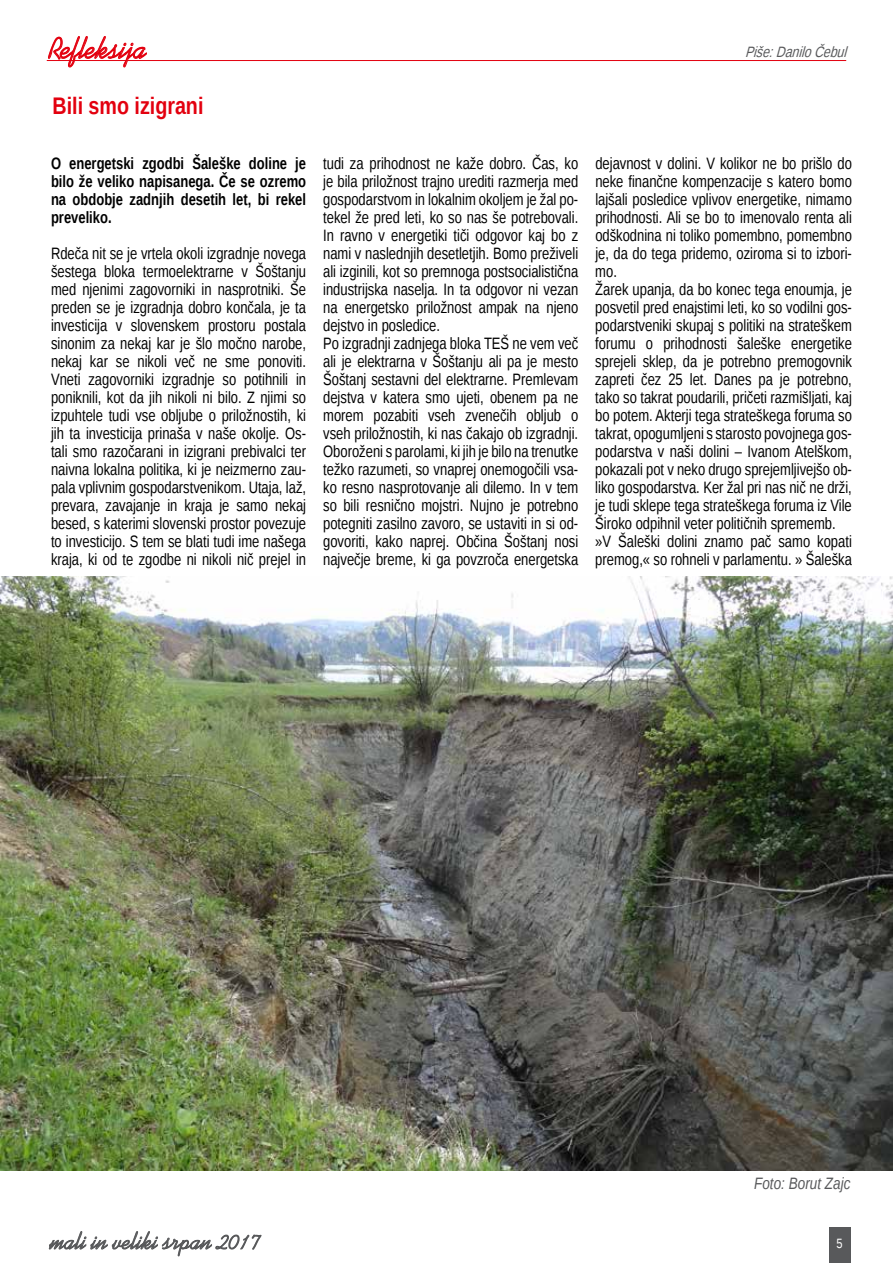
<style>
.page{position:relative;width:893px;height:1263px;background:#fff}
.page>*{position:absolute;margin:0;border:0;box-sizing:border-box;transform-origin:0 0}
.t1{font:30px "Kaufmann BT";color:#e3000f}
.t2{font:24px "Kaufmann BT";color:#58595b}
.t3{font:700 24px "Liberation Sans Narrow";color:#e3000f}
.t4{font:16.5px/18px "Liberation Sans Narrow";color:#000;scale:.96 1}
.t5{font:700 16.5px/18px "Liberation Sans Narrow";color:#000;text-align:justify;scale:.96 1}
.t6{font:italic 16.5px "Liberation Sans Narrow";color:#58595b}
.t7{font:italic 15px "Liberation Sans Narrow";color:#58595b}
.t8{font:13.5px "Liberation Sans Narrow";color:#fff}
</style>
<div class="page">
<div style="left:829px;top:1227px;width:22px;height:36px;background:#58595b"></div>
<svg style="left:48px;top:1231px;width:214px;height:26px"></svg>
<svg style="left:48px;top:36px;width:99px;height:32px"></svg>
<hr style="left:47px;top:60px;width:799px;height:1px;background:#e3000f">
<img style="left:0;top:576px;width:893px;height:594px">
<h1 class="t1" style="left:50px;top:31px;width:99px">Refleksija</h1>
<p class="t7" style="left:745px;top:43px;width:108px">Piše:DaniloČebul</p>
<h2 class="t3" style="left:53px;top:89px;width:152px">Bili smo izigrani</h2>
<p class="t5" style="left:51px;top:153px;width:267px">O energetski zgodbi Šaleške doline je bilo že veliko napisanega. Če se ozremo na obdobje zadnjih desetih let, bi rekel preveliko.</p>
<p class="t4" style="left:51px;top:245px;width:267px;text-align:justify">Rdeča nit se je vrtela okoli izgradnje novega šestega bloka termoelektrarne v Šoštanju med njenimi zagovorniki in nasprotniki. Še preden se je izgradnja dobro končala, je ta investicija v slovenskem prostoru postala sinonim za nekaj kar je šlo močno narobe, nekaj kar se nikoli več ne sme ponoviti.<br>Vneti zagovorniki izgradnje so potihnili in poniknili, kot da jih nikoli ni bilo. Z njimi so izpuhtele tudi vse obljube o priložnostih, ki jih ta investicija prinaša v naše okolje. Os&shy;tali smo razočarani in izigrani prebivalci ter naivna lokalna politika, ki je neizmerno zau&shy;pala vplivnim gospodarstvenikom. Utaja, laž, prevara, zavajanje in kraja je samo nekaj besed, s katerimi slovenski prostor povezuje to investicijo. S tem se blati tudi ime našega kraja, ki od te zgodbe ni nikoli nič prejel in</p>
<p class="t4" style="left:323px;top:155px;width:267px">tudi za prihodnost ne kaže dobro. Čas, ko je bila priložnost trajno urediti razmerja med gospodarstvom in lokalnim okoljem je žal po&shy;tekel že pred leti, ko so nas še potrebovali.<br>In ravno v energetiki tiči odgovor kaj bo z nami v naslednjih desetletjih. Bomo preživeli ali izginili, kot so premnoga postsocialistična industrijska naselja. In ta odgovor ni vezan na energetsko priložnost ampak na njeno dejstvo in posledice.<br>Po izgradnji zadnjega bloka TEŠ ne vem več ali je elektrarna v Šoštanju ali pa je mesto Šoštanj sestavni del elektrarne. Premlevam dejstva v katera smo ujeti, obenem pa ne morem pozabiti vseh zvenečih obljub o vseh priložnostih, ki nas čakajo ob izgradnji.<br>Oboroženi s parolami, ki jih je bilo na trenutke težko razumeti, so vnaprej onemogočili vsa&shy;ko resno nasprotovanje ali dilemo. In v tem so bili resnično mojstri. Nujno je potrebno potegniti zasilno zavoro, se ustaviti in si od&shy;govoriti, kako naprej. Občina Šoštanj nosi največje breme, ki ga povzroča energetska</p>
<p class="t4" style="left:595px;top:155px;width:269px">dejavnost v dolini. V kolikor ne bo prišlo do neke finančne kompenzacije s katero bomo lajšali posledice vplivov energetike, nimamo prihodnosti. Ali se bo to imenovalo renta ali odškodnina ni toliko pomembno, pomembno je, da do tega pridemo, oziroma si to izbori&shy;mo.<br>Žarek upanja, da bo konec tega enoumja, je posvetil pred enajstimi leti, ko so vodilni gos&shy;podarstveniki skupaj s politiki na strateškem forumu o prihodnosti šaleške energetike sprejeli sklep, da je potrebno premogovnik zapreti čez 25 let. Danes pa je potrebno, tako so takrat poudarili, pričeti razmišljati, kaj bo potem. Akterji tega strateškega foruma so takrat, opogumljeni s starosto povojnega gos&shy;podarstva v naši dolini – Ivanom Atelškom, pokazali pot v neko drugo sprejemljivejšo ob&shy;liko gospodarstva. Ker žal pri nas nič ne drži, je tudi sklepe tega strateškega foruma iz Vile Široko odpihnil veter političnih sprememb. »V Šaleški dolini znamo pač samo kopati premog,« so rohneli v parlamentu. » Šaleška</p>
<p class="t6" style="left:754px;top:1172px;width:98px">Foto: Borut Zajc</p>
<h2 class="t2" style="left:51px;top:1227px;width:212px">mali in veliki srpan 2017</h2>
<p class="t8" style="left:836px;top:1236px;width:8px">5</p>
</div>
